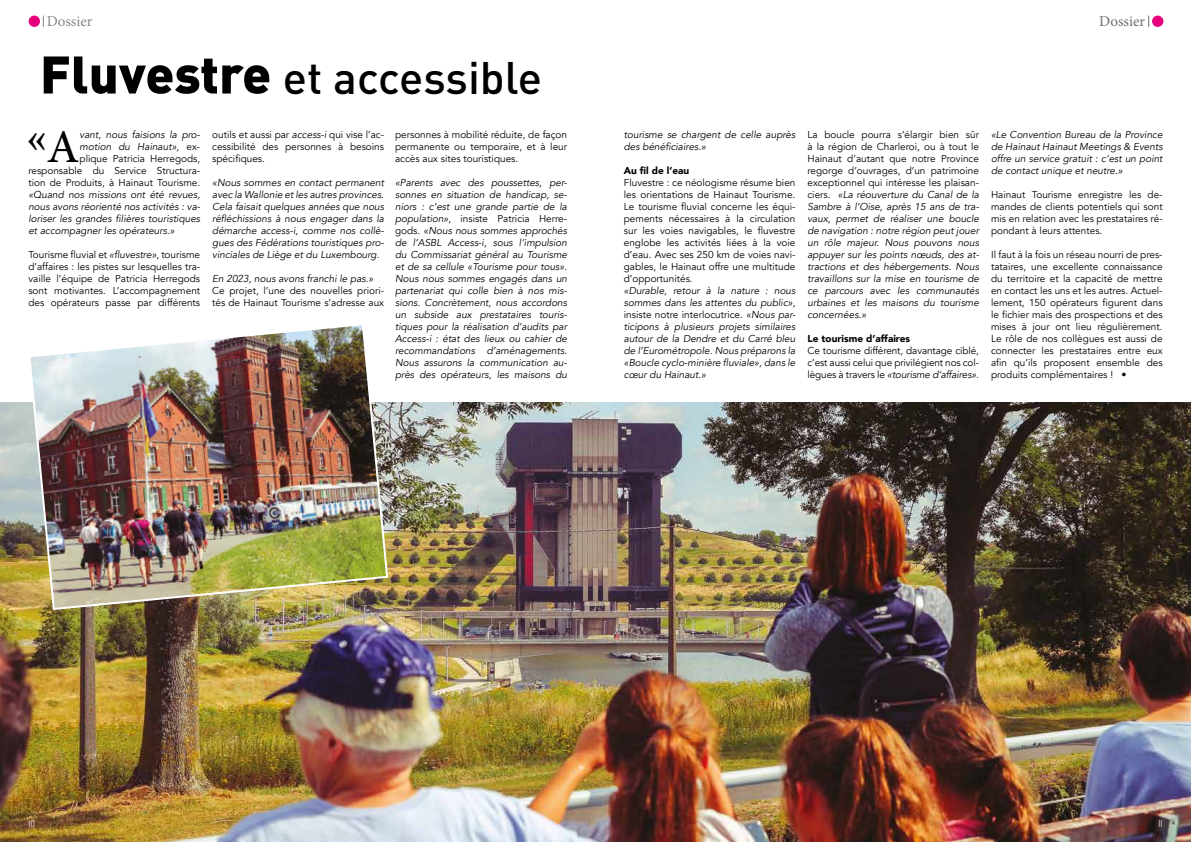
<style>
.page{position:relative;width:1191px;height:842px;background:#fff}
.page>*{position:absolute;margin:0;border:0;box-sizing:border-box;transform-origin:0 0}
.t1{font:500 46.9px "Minion Pro";color:#000}
.t2{font:500 45px "DIN Pro";color:#000}
.t3{font:15px "Minion Pro";color:#878787}
.t4{font:15px "Minion Pro";color:#706f6f}
.t5{font:italic 10px/12px "Avenir";color:#000;text-align:justify}
.t6{font:10px/12px "Avenir";color:#000;text-align:justify}
.t7{font:900 10px "Avenir";color:#000}
.t8{font:10px "Rift";color:#fff}
.s1{font-weight:900;font-size:52px}
.s2{font-style:italic}
.s3{font-style:normal}
</style>
<div class="page">
<div style="left:29px;top:16px;width:11px;height:11px;background:#e6007d;border-radius:50%"></div>
<div style="left:1152px;top:16px;width:11px;height:11px;background:#e6007d;border-radius:50%"></div>
<img style="left:0;top:403px;width:1191px;height:439px">
<img style="left:27px;top:325px;width:362px;height:286px">
<h3 class="t3" style="left:47px;top:11px;width:47px">Dossier</h3>
<h3 class="t4" style="left:1099px;top:11px;width:47px">Dossier</h3>
<h2 class="t2" style="left:40px;top:47px;width:503px"><span class="s1">Fluvestre</span> et accessible</h2>
<p class="t6" style="left:28px;top:128px;width:173px;text-align:right"><span class="s2">vant, nous faisions la pro-<br>motion du Hainaut»,</span> ex-<br>plique Patricia Herregods, responsable du Service Structura&shy;tion de Produits, à Hainaut Tourisme.</p>
<p class="t5" style="left:28px;top:188px;width:173px">«Quand nos missions ont été revues, nous avons réorienté nos activités : va&shy;loriser les grandes filières touristiques et accompagner les opérateurs.»</p>
<p class="t6" style="left:28px;top:248px;width:173px">Tourisme fluvial et <span class="s2">«fluvestre»</span>, tourisme d’affaires : les pistes sur lesquelles tra&shy;vaille l’équipe de Patricia Herregods sont motivantes. L’accompagnement des opérateurs passe par différents</p>
<h1 class="t1" style="left:26px;top:110px;width:55px">«A</h1>
<p class="t6" style="left:212px;top:128px;width:173px">outils et aussi par <span class="s2">access-i</span> qui vise l’ac&shy;cessibilité des personnes à besoins spécifiques.</p>
<p class="t5" style="left:212px;top:176px;width:173px">«Nous sommes en contact permanent avec la Wallonie et les autres provinces.<br>Cela faisait quelques années que nous réfléchissions à nous engager dans la démarche access-i, comme nos collè&shy;gues des Fédérations touristiques pro&shy;vinciales de Liège et du Luxembourg.</p>
<p class="t5" style="left:212px;top:272px;width:163px">En 2023, nous avons franchi le pas.»</p>
<p class="t6" style="left:212px;top:284px;width:173px">Ce projet, l’une des nouvelles priori&shy;tés de Hainaut Tourisme s’adresse aux</p>
<p class="t6" style="left:395px;top:128px;width:173px">personnes à mobilité réduite, de façon permanente ou temporaire, et à leur accès aux sites touristiques.</p>
<p class="t5" style="left:395px;top:176px;width:173px">«Parents avec des poussettes, per&shy;sonnes en situation de handicap, se&shy;niors : c’est une grande partie de la population»<span class="s3">, insiste Patricia Herre&shy;gods.</span> «Nous nous sommes approchés de l’ASBL Access-i, sous l’impulsion du Commissariat général au Tourisme et de sa cellule «Tourisme pour tous».<br>Nous nous sommes engagés dans un partenariat qui colle bien à nos mis&shy;sions. Concrètement, nous accordons un subside aux prestataires touris&shy;tiques pour la réalisation d’audits par Access-i : état des lieux ou cahier de recommandations d’aménagements.<br>Nous assurons la communication au&shy;près des opérateurs, les maisons du</p>
<p class="t5" style="left:624px;top:128px;width:173px">tourisme se chargent de celle auprès des bénéficiaires.»</p>
<p class="t7" style="left:624px;top:162px;width:67px">Au fil de l’eau</p>
<p class="t6" style="left:624px;top:176px;width:173px">Fluvestre : ce néologisme résume bien les orientations de Hainaut Tourisme.<br>Le tourisme fluvial concerne les équi&shy;pements nécessaires à la circulation sur les voies navigables, le fluvestre englobe les activités liées à la voie d’eau. Avec ses 250 km de voies navi&shy;gables, le Hainaut offre une multitude d’opportunités.</p>
<p class="t5" style="left:624px;top:284px;width:173px">«Durable, retour à la nature : nous sommes dans les attentes du public», <span class="s3">insiste notre interlocutrice.</span> «Nous par&shy;ticipons à plusieurs projets similaires autour de la Dendre et du Carré bleu de l’Eurométropole. Nous préparons la «Boucle cyclo-minière fluviale», dans le cœur du Hainaut.»</p>
<p class="t5" style="left:807px;top:128px;width:173px"><span class="s3">La boucle pourra s’élargir bien sûr à la région de Charleroi, ou à tout le Hainaut d’autant que notre Province regorge d’ouvrages, d’un patrimoine exceptionnel qui intéresse les plaisan&shy;ciers.</span> «La réouverture du Canal de la Sambre à l’Oise, après 15 ans de tra&shy;vaux, permet de réaliser une boucle de navigation : notre région peut jouer un rôle majeur. Nous pouvons nous appuyer sur les points nœuds, des at&shy;tractions et des hébergements. Nous travaillons sur la mise en tourisme de ce parcours avec les communautés urbaines et les maisons du tourisme concernées.»</p>
<p class="t7" style="left:807px;top:330px;width:104px">Le tourisme d’affaires</p>
<p class="t6" style="left:807px;top:344px;width:173px">Ce tourisme différent, davantage ciblé, c’est aussi celui que privilégient nos col&shy;lègues à travers le <span class="s2">«tourisme d’affaires».</span></p>
<p class="t5" style="left:991px;top:128px;width:173px">«Le Convention Bureau de la Province de Hainaut Hainaut Meetings &amp; Events offre un service gratuit : c’est un point de contact unique et neutre.»</p>
<p class="t6" style="left:991px;top:188px;width:173px">Hainaut Tourisme enregistre les de&shy;mandes de clients potentiels qui sont mis en relation avec les prestataires ré&shy;pondant à leurs attentes.</p>
<p class="t6" style="left:991px;top:248px;width:173px">Il faut à la fois un réseau nourri de pres&shy;tataires, une excellente connaissance du territoire et la capacité de mettre en contact les uns et les autres. Actuel&shy;lement, 150 opérateurs figurent dans le fichier mais des prospections et des mises à jour ont lieu régulièrement.<br>Le rôle de nos collègues est aussi de connecter les prestataires entre eux afin qu’ils proposent ensemble des produits complémentaires ! •</p>
<p class="t8" style="left:28px;top:816px;width:8px">10</p>
<p class="t8" style="left:1158px;top:816px;width:6px">11</p>
</div>
